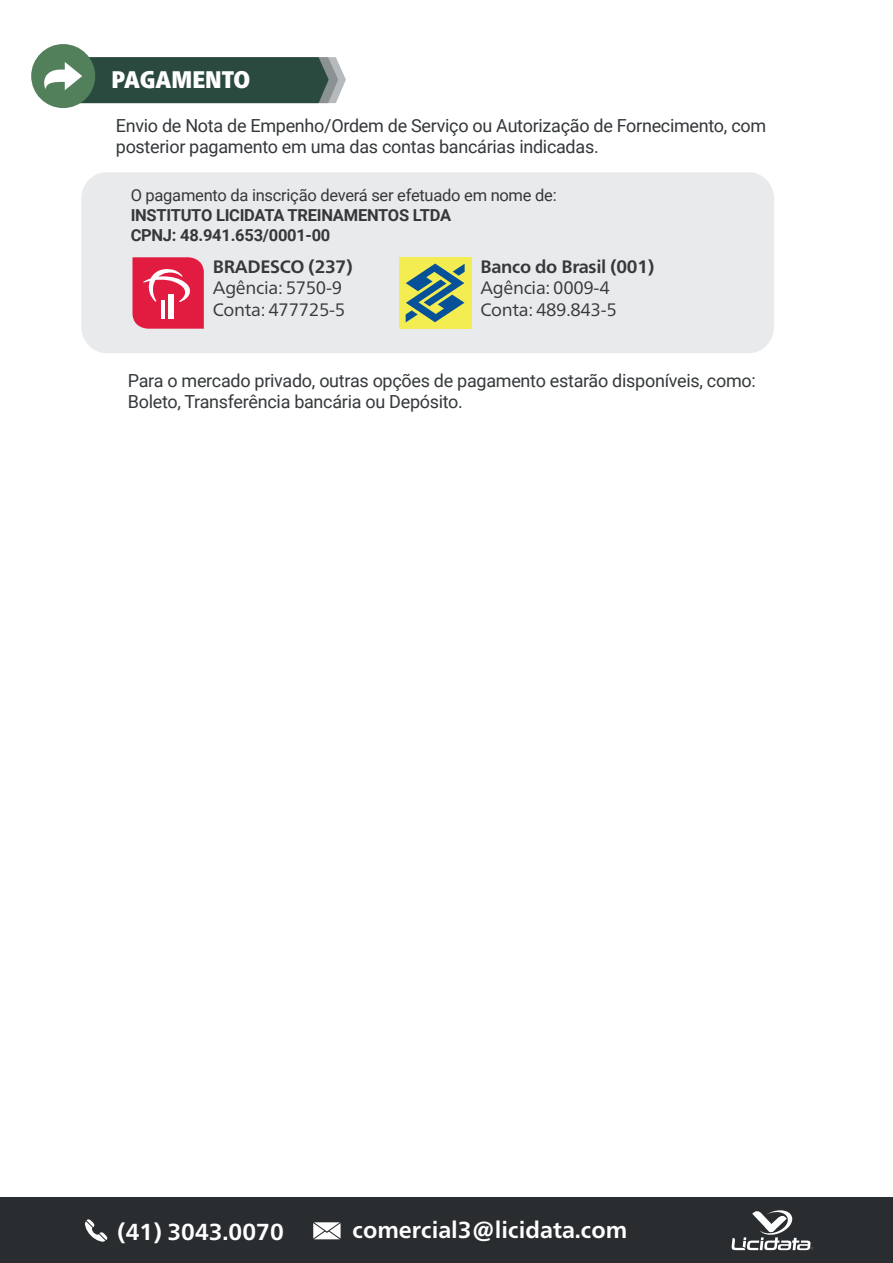
<style>
.page{position:relative;width:893px;height:1263px;background:#fff}
.page>*{position:absolute;margin:0;border:0;box-sizing:border-box;transform-origin:0 0}
.t1{font:900 condensed 24px "Frutiger Neue LTW1 G";color:#fff}
.t2{font:700 23.1px "Frutiger Neue LTW1 G";color:#fff}
.t3{font:18px/21.6px "Roboto";letter-spacing:-.015em;color:#34383b}
.t4{font:18px/21.6px "Roboto";letter-spacing:-.015em;color:#35393b}
.t5{font:18px/21.6px "Frutiger Neue LTW1 G";letter-spacing:-.015em;color:#35393b}
.t6{font:700 18px "Frutiger Neue LTW1 G";letter-spacing:-.015em;color:#35393b}
.t7{font:700 16.5px/19.8px "Roboto";letter-spacing:-.015em;color:#34383b}
.t8{font:16.5px "Roboto";letter-spacing:-.015em;color:#34383b}
</style>
<div class="page">
<div style="left:0;top:1197px;width:893px;height:66px;background:#292d2f"></div>
<svg style="left:313px;top:1222px;width:28px;height:17px"></svg>
<svg style="left:85px;top:1219px;width:23px;height:23px"></svg>
<svg style="left:732px;top:1210px;width:81px;height:40px"></svg>
<div style="left:81px;top:172px;width:693px;height:181px;background:#e9eaeb;border-radius:26px"></div>
<div style="left:31px;top:44px;width:64px;height:64px;background:#52805b;border-radius:50%"></div>
<svg style="left:42px;top:57px;width:304px;height:46px;background:#425f52"></svg>
<svg style="left:132px;top:257px;width:72px;height:72px;background:#e43f5d"></svg>
<div style="left:399px;top:257px;width:72px;height:72px;background:#f4ed52"></div>
<svg style="left:406px;top:264px;width:59px;height:58px"></svg>
<h1 class="t1" style="left:112px;top:65px;width:140px">PAGAMENTO</h1>
<p class="t3" style="left:116px;top:114px;width:652px">Envio de Nota de Empenho/Ordem de Serviço ou Autorização de Fornecimento, com posterior pagamento em uma das contas bancárias indicadas.</p>
<p class="t8" style="left:131px;top:184px;width:427px">O pagamento da inscrição deverá ser efetuado em nome de:</p>
<p class="t7" style="left:131px;top:204px;width:322px">INSTITUTO LICIDATA TREINAMENTOS LTDA<br>CPNJ: 48.941.653/0001-00</p>
<p class="t6" style="left:213px;top:256px;width:141px">BRADESCO (237)</p>
<p class="t5" style="left:213px;top:277px;width:134px">Agência: 5750-9<br>Conta: 477725-5</p>
<p class="t6" style="left:480px;top:256px;width:175px">Banco do Brasil (001)</p>
<p class="t5" style="left:480px;top:277px;width:138px">Agência: 0009-4<br>Conta: 489.843-5</p>
<p class="t4" style="left:128px;top:369px;width:629px">Para o mercado privado, outras opções de pagamento estarão disponíveis, como:<br>Boleto, Transferência bancária ou Depósito.</p>
<p class="t2" style="left:117px;top:1218px;width:168px">(41) 3043.0070</p>
<p class="t2" style="left:352px;top:1216px;width:277px">comercial3@licidata.com</p>
</div>
